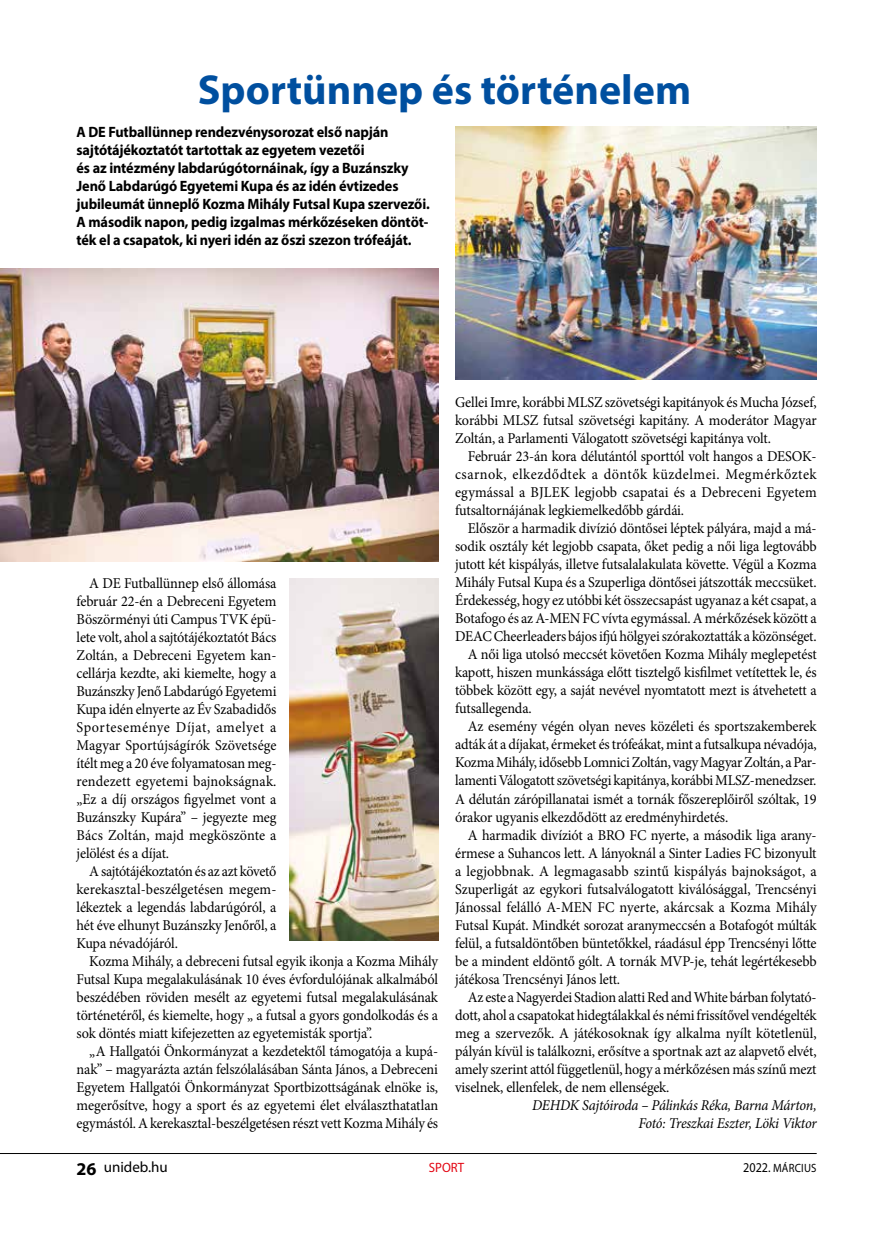
<style>
.page{position:relative;width:872px;height:1234px;background:#fff}
.page>*{position:absolute;margin:0;border:0;box-sizing:border-box;transform-origin:0 0}
.t1{font:700 42px "Myriad Pro";color:#004f9f}
.t2{font:15px/18px "Minion Pro";letter-spacing:-.01em;color:#000;text-align:justify;scale:.95 1}
.t3{font:700 15px/18px "Myriad Pro";letter-spacing:-.01em;color:#000;scale:.95 1}
.t4{font:italic 15px/18px "Minion Pro";letter-spacing:-.02em;color:#000;text-align:right;scale:.95 1}
.t5{font:15px "Minion Pro";letter-spacing:.01em;color:#000;scale:.95 1}
.t6{font:15px "Myriad Pro";color:#000}
.t7{font:13.5px "Myriad Pro";color:#e30613;scale:.95 1}
.t8{font:12px "Myriad Pro";letter-spacing:.02em;color:#000;scale:.9 1}
.s1{font-weight:700;font-size:18px}
.s2{font-size:13.5px}
</style>
<div class="page">
<hr style="left:0;top:1152px;width:816px;height:1px;background:#000">
<img style="left:289px;top:578px;width:149px;height:361px">
<img style="left:455px;top:126px;width:361px;height:253px">
<img style="left:0;top:269px;width:438px;height:292px">
<h1 class="t1" style="left:198px;top:62px;width:495px">Sportünnep és történelem</h1>
<p class="t3" style="left:77px;top:123px;width:373px">A DE Futballünnep rendezvénysorozat első napján sajtótájékoztatót tartottak az egyetem vezetői<br>és az intézmény labdarúgótornáinak, így a Buzánszky Jenő Labdarúgó Egyetemi Kupa és az idén évtizedes jubileumát ünneplő Kozma Mihály Futsal Kupa szervezői.<br>A második napon, pedig izgalmas mérkőzéseken döntöt&shy;ték el a csapatok, ki nyeri idén az őszi szezon trófeáját.</p>
<p class="t2" style="left:77px;top:574px;width:212px;text-indent:13px">A DE Futballünnep első állomása február 22-én a Debreceni Egyetem Böszörményi úti Campus TVK épü&shy;lete volt, ahol a sajtótájékoztatót Bács Zoltán, a Debreceni Egyetem kan&shy;cellárja kezdte, aki kiemelte, hogy a Buzánszky Jenő Labdarúgó Egyetemi Kupa idén elnyerte az Év Szabadidős Sporteseménye Díjat, amelyet a Magyar Sportújságírók Szövetsége ítélt meg a 20 éve folyamatosan meg&shy;rendezett egyetemi bajnokságnak. „Ez a díj országos figyelmet vont a Buzánszky Kupára” – jegyezte meg Bács Zoltán, majd megköszönte a jelölést és a díjat.</p>
<p class="t2" style="left:77px;top:862px;width:212px;text-indent:13px">A sajtótájékoztatón és az azt követő kerekasztal-beszélgetésen megem&shy;lékeztek a legendás labdarúgóról, a hét éve elhunyt Buzánszky Jenőről, a Kupa névadójáról.</p>
<p class="t2" style="left:77px;top:952px;width:382px;text-indent:13px">Kozma Mihály, a debreceni futsal egyik ikonja a Kozma Mihály Futsal Kupa megalakulásának 10 éves évfordulójának alkalmából beszédében röviden mesélt az egyetemi futsal megalakulásának történetéről, és kiemelte, hogy „ a futsal a gyors gondolkodás és a sok döntés miatt kifejezetten az egyetemisták sportja”.</p>
<p class="t2" style="left:77px;top:1042px;width:382px;text-indent:13px">„A Hallgatói Önkormányzat a kezdetektől támogatója a kupá&shy;nak” – magyarázta aztán felszólalásában Sánta János, a Debreceni Egyetem Hallgatói Önkormányzat Sportbizottságának elnöke is, megerősítve, hogy a sport és az egyetemi élet elválaszthatatlan egymástól. A kerekasztal-beszélgetésen részt vett Kozma Mihály és</p>
<p class="t2" style="left:455px;top:393px;width:382px">Gellei Imre, korábbi MLSZ szövetségi kapitányok és Mucha József, korábbi MLSZ futsal szövetségi kapitány. A moderátor Magyar Zoltán, a Parlamenti Válogatott szövetségi kapitánya volt.</p>
<p class="t2" style="left:455px;top:447px;width:382px;text-indent:13px">Február 23-án kora délutántól sporttól volt hangos a DESOK&shy;csarnok, elkezdődtek a döntők küzdelmei. Megmérkőztek egymással a BJLEK legjobb csapatai és a Debreceni Egyetem futsaltornájának legkiemelkedőbb gárdái.</p>
<p class="t2" style="left:468px;top:519px;width:369px">Először a harmadik divízió döntősei léptek pályára, majd a má-</p>
<p class="t2" style="left:455px;top:537px;width:382px">sodik osztály két legjobb csapata, őket pedig a női liga legtovább</p>
<p class="t2" style="left:455px;top:555px;width:382px">jutott két kispályás, illetve futsalalakulata követte. Végül a Kozma</p>
<p class="t2" style="left:455px;top:573px;width:382px">Mihály Futsal Kupa és a Szuperliga döntősei játszották meccsüket.</p>
<p class="t2" style="left:455px;top:591px;width:382px">Érdekesség, hogy ez utóbbi két összecsapást ugyanaz a két csapat, a</p>
<p class="t2" style="left:455px;top:609px;width:382px">Botafogo és az A-MEN FC vívta egymással. A mérkőzések között a</p>
<p class="t2" style="left:455px;top:627px;width:382px">DEAC Cheerleaders bájos ifjú hölgyei szórakoztatták a közönséget.</p>
<p class="t2" style="left:468px;top:645px;width:369px">A női liga utolsó meccsét követően Kozma Mihály meglepetést</p>
<p class="t2" style="left:455px;top:663px;width:382px">kapott, hiszen munkássága előtt tisztelgő kisfilmet vetítettek le, és</p>
<p class="t2" style="left:455px;top:681px;width:382px">többek között egy, a saját nevével nyomtatott mezt is átvehetett a</p>
<p class="t2" style="left:455px;top:699px;width:82px">futsallegenda.</p>
<p class="t2" style="left:468px;top:717px;width:368px">Az esemény végén olyan neves közéleti és sportszakemberek</p>
<p class="t2" style="left:455px;top:735px;width:382px">adták át a díjakat, érmeket és trófeákat, mint a futsalkupa névadója,</p>
<p class="t2" style="left:455px;top:753px;width:382px">Kozma Mihály, idősebb Lomnici Zoltán, vagy Magyar Zoltán, a Par-</p>
<p class="t2" style="left:455px;top:771px;width:382px">lamenti Válogatott szövetségi kapitánya, korábbi MLSZ-menedzser.</p>
<p class="t2" style="left:455px;top:789px;width:382px">A délután zárópillanatai ismét a tornák főszereplőiről szóltak, 19</p>
<p class="t2" style="left:455px;top:807px;width:289px">órakor ugyanis elkezdődött az eredményhirdetés.</p>
<p class="t2" style="left:468px;top:825px;width:369px">A harmadik divíziót a BRO FC nyerte, a második liga arany-</p>
<p class="t2" style="left:455px;top:843px;width:382px">érmese a Suhancos lett. A lányoknál a Sinter Ladies FC bizonyult</p>
<p class="t5" style="left:455px;top:860px;width:382px">a legjobbnak. A legmagasabb szintű kispályás bajnokságot, a</p>
<p class="t2" style="left:455px;top:879px;width:382px">Szuperligát az egykori futsalválogatott kiválósággal, Trencsényi</p>
<p class="t2" style="left:455px;top:897px;width:382px">Jánossal felálló A-MEN FC nyerte, akárcsak a Kozma Mihály</p>
<p class="t2" style="left:455px;top:915px;width:382px">Futsal Kupát. Mindkét sorozat aranymeccsén a Botafogót múlták</p>
<p class="t2" style="left:455px;top:933px;width:382px">felül, a futsaldöntőben büntetőkkel, ráadásul épp Trencsényi lőtte</p>
<p class="t2" style="left:455px;top:951px;width:382px">be a mindent eldöntő gólt. A tornák MVP-je, tehát legértékesebb</p>
<p class="t2" style="left:455px;top:969px;width:175px">játékosa Trencsényi János lett.</p>
<p class="t2" style="left:468px;top:987px;width:368px">Az este a Nagyerdei Stadion alatti Red and White bárban folytató-</p>
<p class="t2" style="left:455px;top:1005px;width:382px">dott, ahol a csapatokat hidegtálakkal és némi frissítővel vendégelték</p>
<p class="t2" style="left:455px;top:1023px;width:382px">meg a szervezők. A játékosoknak így alkalma nyílt kötetlenül,</p>
<p class="t2" style="left:455px;top:1041px;width:382px">pályán kívül is találkozni, erősítve a sportnak azt az alapvető elvét,</p>
<p class="t2" style="left:455px;top:1059px;width:382px">amely szerint attól függetlenül, hogy a mérkőzésen más színű mezt</p>
<p class="t2" style="left:455px;top:1077px;width:227px">viselnek, ellenfelek, de nem ellenségek.</p>
<p class="t4" style="left:532px;top:1095px;width:301px">DEHDK Sajtóiroda – Pálinkás Réka, Barna Márton,<br>Fotó: Treszkai Eszter, Löki Viktor</p>
<p class="t6" style="left:77px;top:1157px;width:93px"><span class="s1">26</span> UNIDEB.HU</p>
<p class="t7" style="left:429px;top:1158px;width:39px">SPORT</p>
<p class="t8" style="left:743px;top:1159px;width:83px"><span class="s2">2022.</span> MÁRCIUS</p>
</div>
